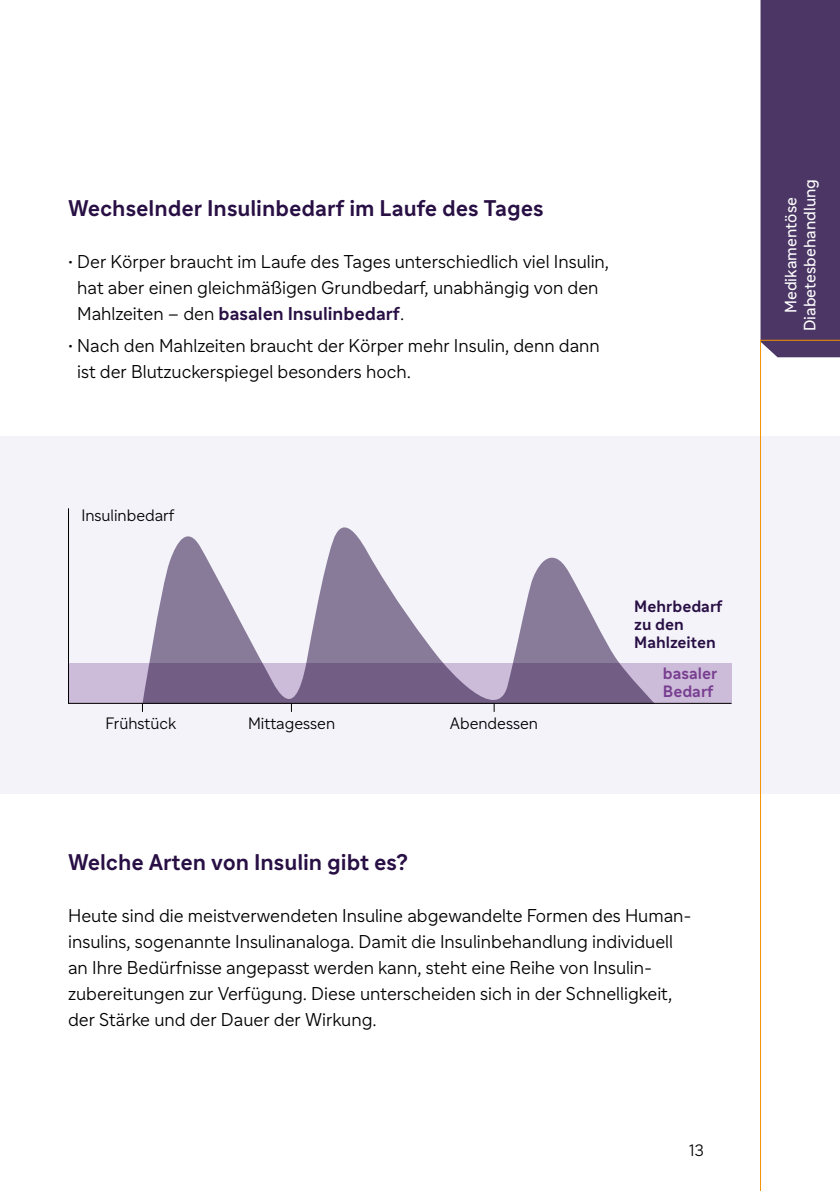
<style>
.page{position:relative;width:840px;height:1191px;background:#fff}
.page>*{position:absolute;margin:0;border:0;box-sizing:border-box;transform-origin:0 0}
.t1{font:700 22px "Sanofi Sans";color:#280f44}
.t2{font:300 18px/26px "Sanofi Sans";color:#000}
.t3{font:300 16px "Sanofi Sans";color:#000}
.t4{font:16px/19.2px "Sanofi Sans";color:#fff;text-align:center}
.t5{font:700 16px/18px "Sanofi Sans";color:#280f44}
.t6{font:700 16px/18px "Sanofi Sans";color:#783f91}
.s1{font-weight:700;color:#280f44}
</style>
<div class="page">
<div style="left:0;top:437px;width:839px;height:357px;background:#f4f3fa"></div>
<svg style="left:68px;top:508px;width:663px;height:196px"></svg>
<div style="left:760px;top:0;width:79px;height:339px;background:#4b3665"></div>
<svg style="left:759px;top:339px;width:80px;height:852px"></svg>
<p class="t1" style="left:68px;top:195px;width:477px">Wechselnder Insulinbedarf im Laufe des Tages</p>
<p class="t2" style="left:77px;top:248px;width:533px;text-indent:-9px">• Der Körper braucht im Laufe des Tages unterschiedlich viel Insulin, hat aber einen gleichmäßigen Grundbedarf, unabhängig von den<br>Mahlzeiten – den <span class="s1">basalen Insulinbedarf</span>.</p>
<p class="t2" style="left:77px;top:332px;width:524px;text-indent:-9px">• Nach den Mahlzeiten braucht der Körper mehr Insulin, denn dann ist der Blutzuckerspiegel besonders hoch.</p>
<p class="t3" style="left:81px;top:505px;width:95px">Insulinbedarf</p>
<p class="t3" style="left:106px;top:713px;width:72px">Frühstück</p>
<p class="t3" style="left:248px;top:713px;width:89px">Mittagessen</p>
<p class="t3" style="left:449px;top:713px;width:90px">Abendessen</p>
<p class="t5" style="left:634px;top:597px;width:90px">Mehrbedarf zu den<br>Mahlzeiten</p>
<p class="t6" style="left:662px;top:665px;width:56px">basaler<br>Bedarf</p>
<p class="t1" style="left:68px;top:848px;width:341px">Welche Arten von Insulin gibt es?</p>
<p class="t2" style="left:68px;top:902px;width:624px">Heute sind die meistverwendeten Insuline abgewandelte Formen des Human&shy;insulins, sogenannte Insulinanaloga. Damit die Insulinbehandlung individuell an Ihre Bedürfnisse angepasst werden kann, steht eine Reihe von Insulin&shy;zubereitungen zur Verfügung. Diese unterscheiden sich in der Schnelligkeit, der Stärke und der Dauer der Wirkung.</p>
<p class="t3" style="left:689px;top:1140px;width:16px">13</p>
<p class="t4" style="left:780px;top:331px;width:154px;rotate:-90deg">Medikamentöse<br>Diabetesbehandlung</p>
</div>
